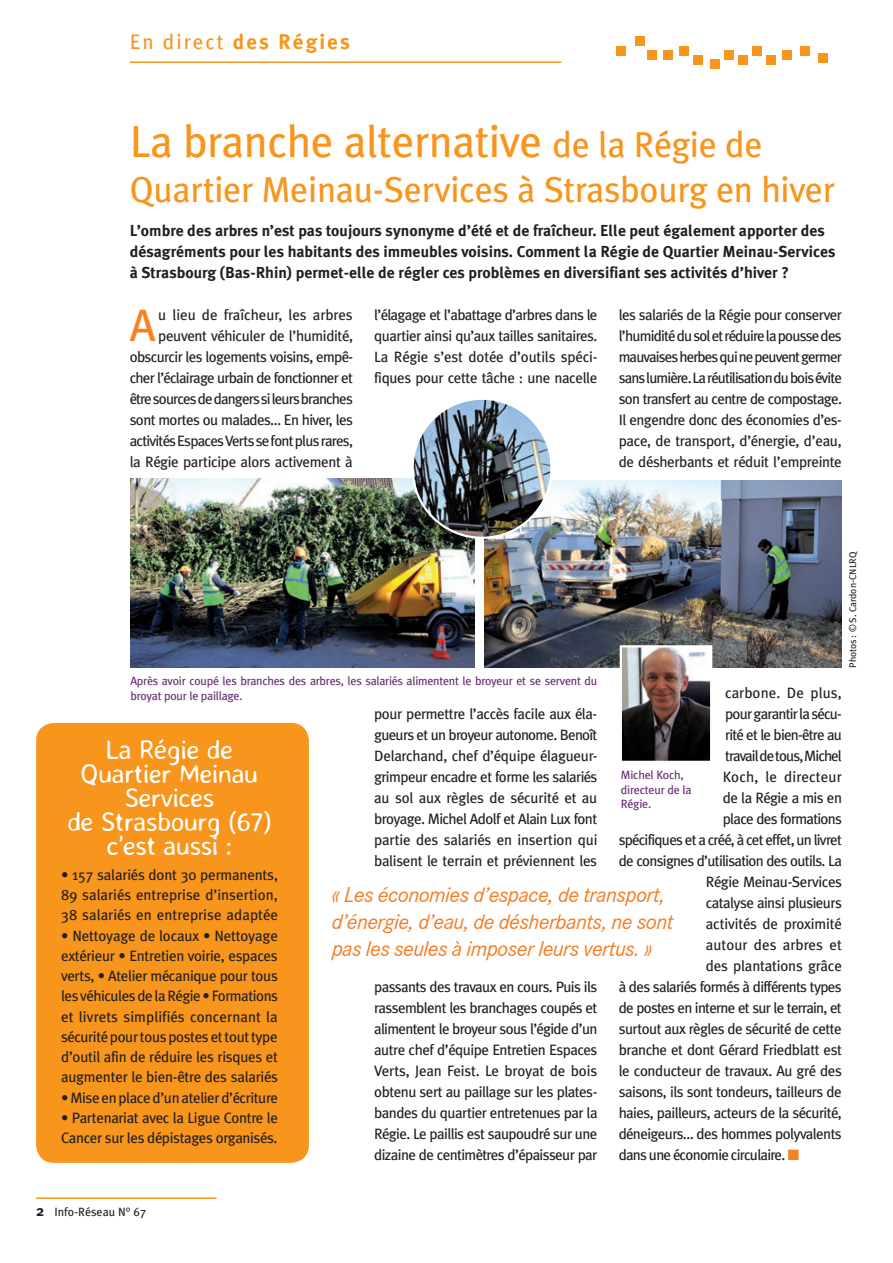
<style>
.page{position:relative;width:893px;height:1263px;background:#fff}
.page>*{position:absolute;margin:0;border:0;box-sizing:border-box;transform-origin:0 0}
.t1{font:45.45px "Meta Plus";color:#f58420}
.t2{font:45px "Meta Plus";letter-spacing:-.01em;color:#f7951d}
.t3{font:36px "Meta Plus";letter-spacing:-.01em;color:#f7951d}
.t4{font:300 27px/24px "Averia Sans Libre";letter-spacing:-.03em;color:#fff;text-align:center}
.t5{font:italic 21px/27px "Corporate SBQ3";letter-spacing:-.025em;color:#f47b21}
.t6{font:700 21px "Meta Plus";letter-spacing:.1em;color:#f7951d}
.t7{font:700 15.75px/21px "Meta Plus";color:#231f20}
.t8{font:15px/21px "Meta Plus";letter-spacing:-.035em;color:#231f20;text-align:justify}
.t9{font:15px "Meta Plus";color:#231f20}
.t10{font:15px "Meta Plus";letter-spacing:-.06em;color:#231f20}
.t11{font:15px "Meta Plus";letter-spacing:-.01em;color:#231f20}
.t12{font:15px "Meta Plus";letter-spacing:-.015em;color:#231f20}
.t13{font:15px "Meta Plus";letter-spacing:.005em;color:#231f20}
.t14{font:12px/14.4px "Meta Plus";letter-spacing:-.02em;color:#672b73}
.t15{font:12px "Meta Plus";letter-spacing:.005em;color:#231f20}
.t16{font:9.75px "Meta Plus";letter-spacing:-.01em;color:#231f20}
.s1{font-weight:400}
.s2{font-size:36px}
.s3{color:#f58420}
.s4{font-weight:700;font-size:15px}
</style>
<div class="page">
<hr style="left:36px;top:1197px;width:181px;height:2px;background:#f7951d">
<div style="left:617px;top:46px;width:9px;height:9px;background:#f7951d"></div>
<div style="left:635px;top:37px;width:9px;height:9px;background:#f7951d"></div>
<div style="left:648px;top:51px;width:9px;height:9px;background:#f7951d"></div>
<div style="left:738px;top:55px;width:10px;height:9px;background:#f7951d"></div>
<div style="left:663px;top:51px;width:10px;height:9px;background:#f7951d"></div>
<div style="left:724px;top:51px;width:9px;height:9px;background:#f7951d"></div>
<div style="left:680px;top:46px;width:9px;height:9px;background:#f7951d"></div>
<div style="left:693px;top:55px;width:9px;height:9px;background:#f7951d"></div>
<div style="left:710px;top:60px;width:9px;height:9px;background:#f7951d"></div>
<div style="left:753px;top:46px;width:9px;height:9px;background:#f7951d"></div>
<div style="left:767px;top:55px;width:9px;height:9px;background:#f7951d"></div>
<div style="left:782px;top:51px;width:9px;height:9px;background:#f7951d"></div>
<div style="left:801px;top:46px;width:9px;height:9px;background:#f7951d"></div>
<div style="left:818px;top:54px;width:9px;height:9px;background:#f7951d"></div>
<hr style="left:130px;top:61px;width:431px;height:2px;background:#f7951d">
<div style="left:36px;top:723px;width:273px;height:440px;background:#f7951d;border-radius:18px"></div>
<img style="left:485px;top:480px;width:357px;height:188px">
<img style="left:130px;top:478px;width:344px;height:190px">
<img style="left:413px;top:401px;width:138px;height:137px">
<img style="left:623px;top:648px;width:86px;height:112px">
<div style="left:620px;top:645px;width:92px;height:118px;border:2px solid #fff"></div>
<h3 class="t6" style="left:130px;top:29px;width:222px"><span class="s1">En direct</span> des Régies</h3>
<h2 class="t2" style="left:130px;top:115px;width:635px">La branche alternative <span class="s2">de la Régie de</span></h2>
<h3 class="t3" style="left:130px;top:168px;width:707px">Quartier Meinau-Services à Strasbourg en hiver</h3>
<p class="t7" style="left:130px;top:220px;width:707px">L’ombre des arbres n’est pas toujours synonyme d’été et de fraîcheur. Elle peut également apporter des désagréments pour les habitants des immeubles voisins. Comment la Régie de Quartier Meinau-Services à Strasbourg (Bas-Rhin) permet-elle de régler ces problèmes en diversifiant ses activités d’hiver ?</p>
<p class="t8" style="left:130px;top:304px;width:225px;text-align:right">u lieu de fraîcheur, les arbres peuvent véhiculer de l’humidité, obscurcir les logements voisins, empê&shy;cher l’éclairage urbain de fonctionner et être sources de dangers si leurs branches sont mortes ou malades… En hiver, les activités Espaces Verts se font plus rares, la Régie participe alors activement à</p>
<p class="t8" style="left:374px;top:304px;width:225px">l’élagage et l’abattage d’arbres dans le quartier ainsi qu’aux tailles sanitaires.<br>La Régie s’est dotée d’outils spéci&shy;fiques pour cette tâche : une nacelle</p>
<h1 class="t1" style="left:130px;top:299px;width:27px">A</h1>
<p class="t8" style="left:619px;top:304px;width:225px">les salariés de la Régie pour conserver l’humidité du sol et réduire la pousse des mauvaises herbes qui ne peuvent germer sans lumière. La réutilisation du bois évite son transfert au centre de compostage.<br>Il engendre donc des économies d’es&shy;pace, de transport, d’énergie, d’eau, de désherbants et réduit l’empreinte</p>
<p class="t16" style="left:847px;top:668px;width:117px;rotate:-90deg">Photos : © S. Cardon-CNLRQ</p>
<p class="t14" style="left:130px;top:674px;width:468px">Après avoir coupé les branches des arbres, les salariés alimentent le broyeur et se servent du broyat pour le paillage.</p>
<p class="t9" style="left:725px;top:684px;width:118px">carbone. De plus,</p>
<p class="t8" style="left:725px;top:703px;width:118px">pour garantir la sécu-</p>
<p class="t8" style="left:725px;top:724px;width:118px">rité et le bien-être au</p>
<p class="t10" style="left:725px;top:747px;width:118px">travail de tous, Michel</p>
<p class="t13" style="left:723px;top:768px;width:120px">Koch, le directeur</p>
<p class="t8" style="left:723px;top:787px;width:121px">de la Régie a mis en</p>
<p class="t8" style="left:723px;top:808px;width:121px">place des formations</p>
<p class="t8" style="left:619px;top:829px;width:225px">spécifiques et a créé, à cet effet, un livret</p>
<p class="t8" style="left:619px;top:850px;width:225px">de consignes d’utilisation des outils. La</p>
<p class="t8" style="left:706px;top:871px;width:138px">Régie Meinau-Services</p>
<p class="t8" style="left:706px;top:892px;width:138px">catalyse ainsi plusieurs</p>
<p class="t11" style="left:706px;top:915px;width:138px">activités de proximité</p>
<p class="t9" style="left:706px;top:936px;width:138px">autour des arbres et</p>
<p class="t12" style="left:706px;top:957px;width:138px">des plantations grâce</p>
<p class="t8" style="left:619px;top:976px;width:225px">à des salariés formés à différents types</p>
<p class="t8" style="left:619px;top:997px;width:225px">de postes en interne et sur le terrain, et</p>
<p class="t8" style="left:619px;top:1018px;width:225px">surtout aux règles de sécurité de cette</p>
<p class="t8" style="left:619px;top:1039px;width:225px">branche et dont Gérard Friedblatt est</p>
<p class="t8" style="left:619px;top:1060px;width:225px">le conducteur de travaux. Au gré des</p>
<p class="t8" style="left:619px;top:1081px;width:225px">saisons, ils sont tondeurs, tailleurs de</p>
<p class="t8" style="left:619px;top:1102px;width:225px">haies, pailleurs, acteurs de la sécurité,</p>
<p class="t8" style="left:619px;top:1123px;width:225px">déneigeurs… des hommes polyvalents</p>
<p class="t8" style="left:619px;top:1144px;width:182px">dans une économie circulaire. <span class="s3">■</span></p>
<p class="t8" style="left:374px;top:703px;width:225px">pour permettre l’accès facile aux éla&shy;gueurs et un broyeur autonome. Benoît Delarchand, chef d’équipe élagueur&shy;grimpeur encadre et forme les salariés au sol aux règles de sécurité et au broyage. Michel Adolf et Alain Lux font partie des salariés en insertion qui balisent le terrain et préviennent les</p>
<h3 class="t4" style="left:67px;top:738px;width:206px">La Régie de<br>Quartier Meinau<br>Services<br>de Strasbourg (67) c’est aussi :</h3>
<p class="t8" style="left:61px;top:864px;width:218px;line-height:20.2px">• 157 salariés dont 30 permanents, 89 salariés entreprise d’insertion, 38 salariés en entreprise adaptée</p>
<p class="t8" style="left:61px;top:925px;width:219px;line-height:20.2px">• Nettoyage de locaux • Nettoyage extérieur • Entretien voirie, espaces verts, • Atelier mécanique pour tous les véhicules de la Régie • Formations et livrets simplifiés concernant la sécurité pour tous postes et tout type d’outil afin de réduire les risques et augmenter le bien-être des salariés</p>
<p class="t8" style="left:61px;top:1087px;width:219px">• Mise en place d’un atelier d’écriture</p>
<p class="t8" style="left:61px;top:1107px;width:219px;line-height:20.2px">• Partenariat avec la Ligue Contre le<br>Cancer sur les dépistages organisés.</p>
<p class="t14" style="left:621px;top:768px;width:72px">Michel Koch, directeur de la<br>Régie.</p>
<h3 class="t5" style="left:332px;top:881px;width:343px">« Les économies d’espace, de transport, d’énergie, d’eau, de désherbants, ne sont pas les seules à imposer leurs vertus. »</h3>
<p class="t8" style="left:374px;top:976px;width:225px">passants des travaux en cours. Puis ils rassemblent les branchages coupés et alimentent le broyeur sous l’égide d’un autre chef d’équipe Entretien Espaces Verts, Jean Feist. Le broyat de bois obtenu sert au paillage sur les plates&shy;bandes du quartier entretenues par la Régie. Le paillis est saupoudré sur une dizaine de centimètres d’épaisseur par</p>
<p class="t15" style="left:36px;top:1205px;width:111px"><span class="s4">2</span> Info-Réseau N° 67</p>
</div>
